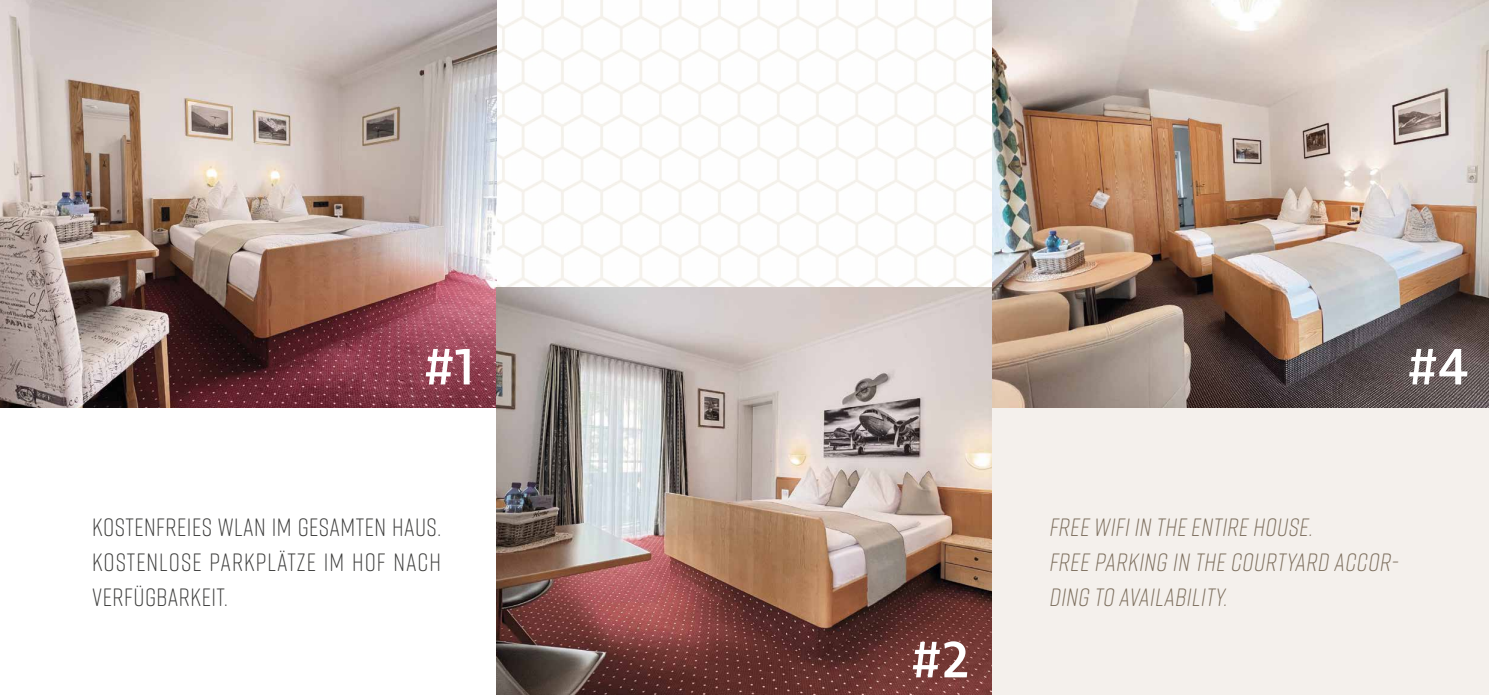
<style>
.page{position:relative;width:1489px;height:695px;background:#fff}
.page>*{position:absolute;margin:0;border:0;box-sizing:border-box;transform-origin:0 0}
.t1{font:600 50px "Novel Sans Pro";color:#fff}
.t2{font:italic 300 25px/35px "Rift Soft";color:#7d6f5e}
.t3{font:300 25px/35px "Rift Soft";letter-spacing:.035em;color:#3c3c3b;text-align:justify}
</style>
<div class="page">
<img style="left:496px;top:0;width:496px;height:288px">
<img style="left:0;top:0;width:496px;height:407px">
<img style="left:496px;top:288px;width:496px;height:406px">
<div style="left:992px;top:0;width:496px;height:694px;background:#f4f0ec"></div>
<img style="left:992px;top:0;width:496px;height:407px">
<h1 class="t1" style="left:424px;top:331px;width:54px">#1</h1>
<h1 class="t1" style="left:1406px;top:331px;width:63px">#4</h1>
<p class="t3" style="left:92px;top:508px;width:350px">KOSTENFREIES WLAN IM GESAMTEN HAUS.<br>KOSTENLOSE PARKPLÄTZE IM HOF NACH VERFÜGBARKEIT.</p>
<p class="t2" style="left:1048px;top:508px;width:355px">FREE WIFIIN THE ENTIRE HOUSE.<br>FREE PARKING IN THE COURTYARD ACCOR-<br>DING TO AVAILABILITY.</p>
<h1 class="t1" style="left:910px;top:623px;width:61px">#2</h1>
</div>
